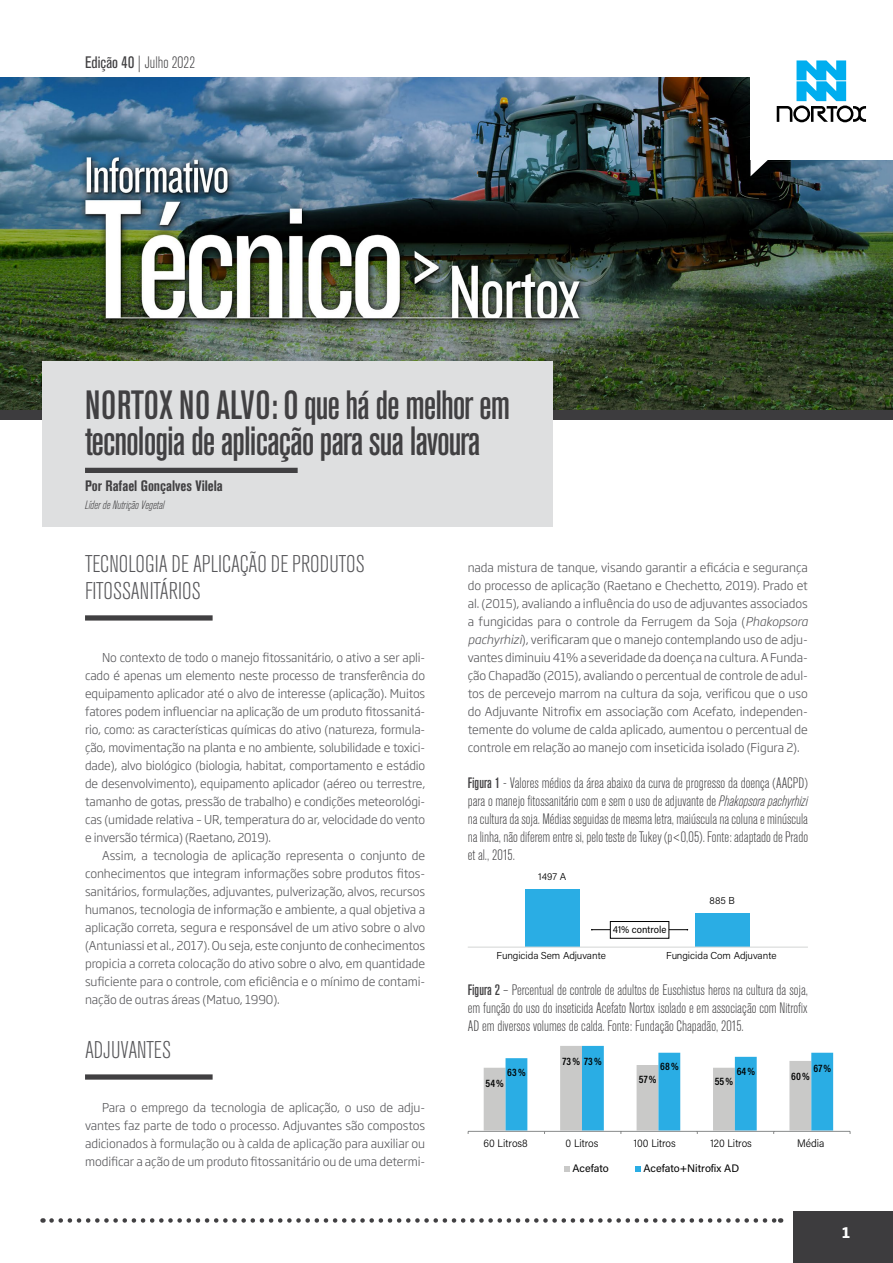
<style>
.page{position:relative;width:893px;height:1263px;background:#fff}
.page>*{position:absolute;margin:0;border:0;box-sizing:border-box;transform-origin:0 0}
.t1{font:500 condensed 40.5px/36px "Akzidenz Grotesk Std";letter-spacing:-.025em;color:#414042}
.t2{font:300 condensed 24px/27px "Akzidenz Grotesk Std";letter-spacing:-.005em;color:#565659}
.t3{font:300 condensed 16.5px "Akzidenz Grotesk Std";color:#414042}
.t4{font:300 condensed 15px/18px "Akzidenz Grotesk Std";color:#414042;text-align:justify}
.t5{font:700 condensed 15px "Akzidenz Grotesk Std";color:#414042}
.t6{font:700 14.4px "Soho Gothic Pro";color:#fff;scale:.93 1}
.t7{font:300 12px/18px "Soho Gothic Pro";letter-spacing:-.005em;color:#565659;text-align:justify}
.t8{font:italic 300 condensed 12px "Akzidenz Grotesk Std";color:#414042}
.t9{font:300 10.95px "Acumin Pro Semi Cond";color:#000101}
.t10{font:600 10.95px "Acumin Pro Cond";color:#000101}
.t11{font:10.8px "Acumin Pro";color:#000101}
.t12{font:300 10.05px "Acumin Pro";color:#000101}
.t13{font:10.05px "Acumin Pro Semi Cond";color:#000}
.s1{font-weight:400}
.s2{font-style:italic}
.s3{font-weight:500}
</style>
<div class="page">
<div style="left:793px;top:1211px;width:100px;height:52px;background:#3d3c3e"></div>
<svg style="left:52px;top:1218px;width:729px;height:5px"></svg>
<img style="left:0;top:77px;width:893px;height:333px">
<div style="left:750px;top:25px;width:143px;height:135px;background:#fff"></div>
<svg style="left:750px;top:160px;width:29px;height:16px"></svg>
<div style="left:0;top:410px;width:893px;height:9px;background:#3d3c3e"></div>
<div style="left:85px;top:615px;width:128px;height:6px;background:#414042"></div>
<div style="left:85px;top:1074px;width:128px;height:6px;background:#414042"></div>
<div style="left:43px;top:361px;width:510px;height:166px;background:#dedfe0"></div>
<div style="left:85px;top:468px;width:213px;height:5px;background:#414042"></div>
<div style="left:525px;top:889px;width:54px;height:58px;background:#2aade4"></div>
<div style="left:695px;top:913px;width:54px;height:34px;background:#2aade4"></div>
<hr style="left:468px;top:946px;width:340px;height:2px;background:#d8dad9">
<hr style="left:592px;top:929px;width:95px;height:1px;background:#000">
<div style="left:610px;top:921px;width:59px;height:17px;background:#fff"></div>
<div style="left:610px;top:921px;width:59px;height:17px;border:1px solid #000"></div>
<hr style="left:468px;top:1131px;width:382px;height:1px;background:#888a8a">
<svg style="left:484px;top:1046px;width:349px;height:88px"></svg>
<svg style="left:564px;top:1166px;width:6px;height:5px"></svg>
<svg style="left:635px;top:1166px;width:6px;height:5px"></svg>
<svg style="left:777px;top:60px;width:89px;height:62px"></svg>
<h3 class="t3" style="left:85px;top:54px;width:112px"><span class="s1">Edição 40</span> | Julho 2022</h3>
<h1 class="t1" style="left:85px;top:387px;width:427px">NORTOX NO ALVO: O que há de melhor em tecnologia de aplicação para sua lavoura</h1>
<p class="t5" style="left:85px;top:478px;width:139px">Por Rafael Gonçalves Vilela</p>
<p class="t8" style="left:85px;top:499px;width:81px">Líder de Nutrição Vegetal</p>
<h2 class="t2" style="left:85px;top:551px;width:281px">TECNOLOGIA DE APLICAÇÃO DE PRODUTOS<br>FITOSSANITÁRIOS</h2>
<p class="t7" style="left:85px;top:648px;width:342px;text-indent:17px">No contexto de todo o manejo fitossanitário, o ativo a ser apli&shy;cado é apenas um elemento neste processo de transferência do equipamento aplicador até o alvo de interesse (aplicação). Muitos fatores podem influenciar na aplicação de um produto fitossanitá&shy;rio, como: as características químicas do ativo (natureza, formula&shy;ção, movimentação na planta e no ambiente, solubilidade e toxici&shy;dade), alvo biológico (biologia, habitat, comportamento e estádio de desenvolvimento), equipamento aplicador (aéreo ou terrestre, tamanho de gotas, pressão de trabalho) e condições meteorológi&shy;cas (umidade relativa – UR, temperatura do ar, velocidade do vento e inversão térmica) (Raetano, 2019).</p>
<p class="t7" style="left:85px;top:846px;width:342px;text-indent:17px">Assim, a tecnologia de aplicação representa o conjunto de conhecimentos que integram informações sobre produtos fitos&shy;sanitários, formulações, adjuvantes, pulverização, alvos, recursos humanos, tecnologia de informação e ambiente, a qual objetiva a aplicação correta, segura e responsável de um ativo sobre o alvo (Antuniassi et al., 2017). Ou seja, este conjunto de conhecimentos propicia a correta colocação do ativo sobre o alvo, em quantidade suficiente para o controle, com eficiência e o mínimo de contami&shy;nação de outras áreas (Matuo, 1990).</p>
<h2 class="t2" style="left:85px;top:1037px;width:87px">ADJUVANTES</h2>
<p class="t7" style="left:85px;top:1098px;width:342px;text-indent:17px">Para o emprego da tecnologia de aplicação, o uso de adju&shy;vantes faz parte de todo o processo. Adjuvantes são compostos adicionados à formulação ou à calda de aplicação para auxiliar ou modificar a ação de um produto fitossanitário ou de uma determi-</p>
<p class="t7" style="left:468px;top:558px;width:342px">nada mistura de tanque, visando garantir a eficácia e segurança do processo de aplicação (Raetano e Chechetto, 2019). Prado et al. (2015), avaliando a influência do uso de adjuvantes associados a fungicidas para o controle da Ferrugem da Soja (<span class="s2">Phakopsora pachyrhizi</span>), verificaram que o manejo contemplando uso de adju&shy;vantes diminuiu 41% a severidade da doença na cultura. A Funda&shy;ção Chapadão (2015), avaliando o percentual de controle de adul&shy;tos de percevejo marrom na cultura da soja, verificou que o uso do Adjuvante Nitrofix em associação com Acefato, independen&shy;temente do volume de calda aplicado, aumentou o percentual de controle em relação ao manejo com inseticida isolado (Figura 2).</p>
<p class="t4" style="left:468px;top:775px;width:342px"><span class="s3">Figura 1</span> - Valores médios da área abaixo da curva de progresso da doença (AACPD) para o manejo fitossanitário com e sem o uso de adjuvante de <span class="s2">Phakopsora pachyrhizi </span>na cultura da soja. Médias seguidas de mesma letra, maiúscula na coluna e minúscula na linha, não diferem entre si, pelo teste de Tukey (p&lt;0,05). Fonte: adaptado de Prado et al., 2015.</p>
<p class="t12" style="left:538px;top:869px;width:30px">1497 A</p>
<p class="t12" style="left:710px;top:893px;width:27px">885 B</p>
<p class="t13" style="left:613px;top:923px;width:55px">41% controle</p>
<p class="t12" style="left:497px;top:949px;width:111px">Fungicida Sem Adjuvante</p>
<p class="t12" style="left:666px;top:949px;width:112px">Fungicida Com Adjuvante</p>
<p class="t4" style="left:468px;top:982px;width:342px"><span class="s3">Figura 2</span> – Percentual de controle de adultos de Euschistus heros na cultura da soja, em função do uso do inseticida Acefato Nortox isolado e em associação com Nitrofix AD em diversos volumes de calda. Fonte: Fundação Chapadão, 2015.</p>
<p class="t10" style="left:507px;top:1065px;width:20px">63%</p>
<p class="t10" style="left:486px;top:1076px;width:20px">54%</p>
<p class="t10" style="left:562px;top:1054px;width:41px">73% 73%</p>
<p class="t10" style="left:660px;top:1059px;width:20px">68%</p>
<p class="t10" style="left:737px;top:1063px;width:20px">64%</p>
<p class="t10" style="left:814px;top:1061px;width:19px">67%</p>
<p class="t10" style="left:791px;top:1069px;width:20px">60%</p>
<p class="t10" style="left:639px;top:1072px;width:19px">57%</p>
<p class="t10" style="left:715px;top:1074px;width:20px">55%</p>
<p class="t9" style="left:484px;top:1135px;width:46px">60 Litros8</p>
<p class="t9" style="left:566px;top:1135px;width:34px">0 Litros</p>
<p class="t9" style="left:634px;top:1135px;width:43px">100 Litros</p>
<p class="t9" style="left:711px;top:1135px;width:43px">120 Litros</p>
<p class="t9" style="left:797px;top:1135px;width:29px">Média</p>
<p class="t11" style="left:572px;top:1160px;width:38px">Acefato</p>
<p class="t11" style="left:643px;top:1160px;width:97px">Acefato+Nitrofix AD</p>
<p class="t6" style="left:842px;top:1222px;width:10px">1</p>
</div>
